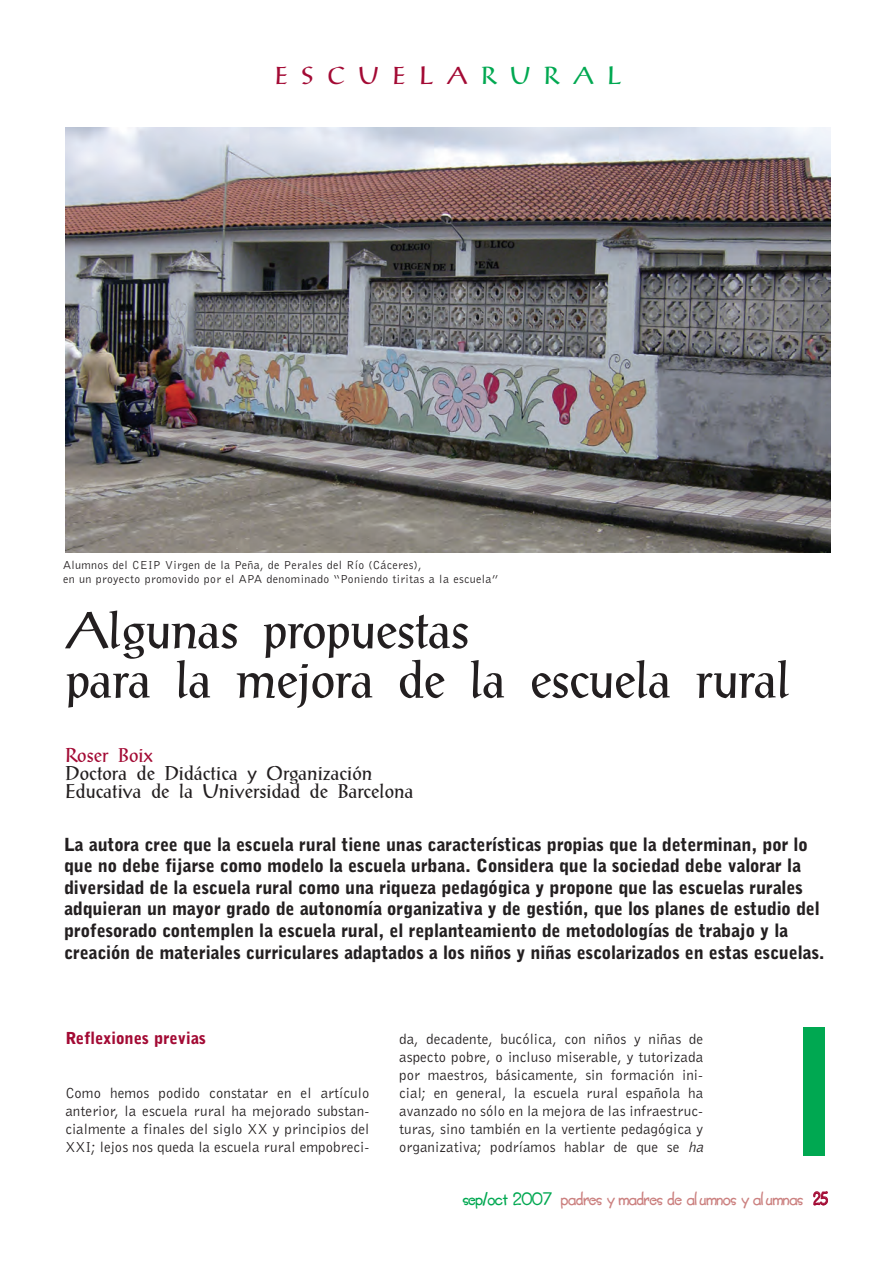
<style>
.page{position:relative;width:893px;height:1263px;background:#fff}
.page>*{position:absolute;margin:0;border:0;box-sizing:border-box;transform-origin:0 0}
.t1{font:51px/49.5px "Alex Antiqua";letter-spacing:-.01em;color:#231f20}
.t2{font:24px "Alex Antiqua";letter-spacing:.585em;color:#a30a34}
.t3{font:19.5px/18px "Alex Antiqua";color:#231f20}
.t4{font:900 18px/21.6px "Bell Gothic BT";letter-spacing:-.01em;color:#231f20}
.t5{font:18px "Beachbank";color:#cb807f}
.t6{font:900 16.5px "Bell Gothic BT";color:#a30a34}
.t7{font:15px/18px "Bell Gothic BT";letter-spacing:.005em;color:#231f20;text-align:justify}
.t8{font:12px/14.4px "Bell Gothic BT";letter-spacing:.03em;color:#231f20}
.s1{color:#00a851}
.s2{color:#a30a34}
.s3{font-style:italic}
</style>
<div class="page">
<img style="left:65px;top:128px;width:765px;height:425px">
<div style="left:803px;top:1027px;width:21px;height:129px;background:#00a851"></div>
<p class="t2" style="left:275px;top:61px;width:348px">ESCUELA<span class="s1">RURAL</span></p>
<p class="t8" style="left:63px;top:558px;width:437px">Alumnos del CEIP Virgen de la Peña, de Perales del Río (Cáceres),<br>en un proyecto promovido por el APA denominado “Poniendo tiritas a la escuela”</p>
<p class="t1" style="left:66px;top:606px;width:726px">Algunas propuestas<br>para la mejora de la escuela rural</p>
<p class="t3" style="left:66px;top:746px;width:349px"><span class="s2">Roser Boix<br></span>Doctora de Didáctica y Organización<br>Educativa de la Universidad de Barcelona</p>
<p class="t4" style="left:64px;top:834px;width:762px">La autora cree que la escuela rural tiene unas características propias que la determinan, por lo que no debe fijarse como modelo la escuela urbana. Considera que la sociedad debe valorar la diversidad de la escuela rural como una riqueza pedagógica y propone que las escuelas rurales adquieran un mayor grado de autonomía organizativa y de gestión, que los planes de estudio del profesorado contemplen la escuela rural, el replanteamiento de metodologías de trabajo y la creación de materiales curriculares adaptados a los niños y niñas escolarizados en estas escuelas.</p>
<p class="t6" style="left:65px;top:1029px;width:142px">Reflexiones previas</p>
<p class="t7" style="left:65px;top:1084px;width:306px">Como hemos podido constatar en el artículo anterior, la escuela rural ha mejorado substan&shy;cialmente a finales del siglo XX y principios del XXI; lejos nos queda la escuela rural empobreci-</p>
<p class="t7" style="left:399px;top:1030px;width:309px;text-align:left">da, decadente, bucólica, con niños y niñas de aspecto pobre, o incluso miserable, y tutorizada por maestros, básicamente, sin formación ini&shy;cial; en general, la escuela rural española ha avanzado no sólo en la mejora de las infraestruc&shy;turas, sino también en la vertiente pedagógica y organizativa; podríamos hablar de que se <span class="s3">ha</span></p>
<p class="t5" style="left:463px;top:1191px;width:366px"><span class="s1">sep/oct 2007</span> padres y madres de alumnos y alumnas <span class="s2">25</span></p>
</div>
